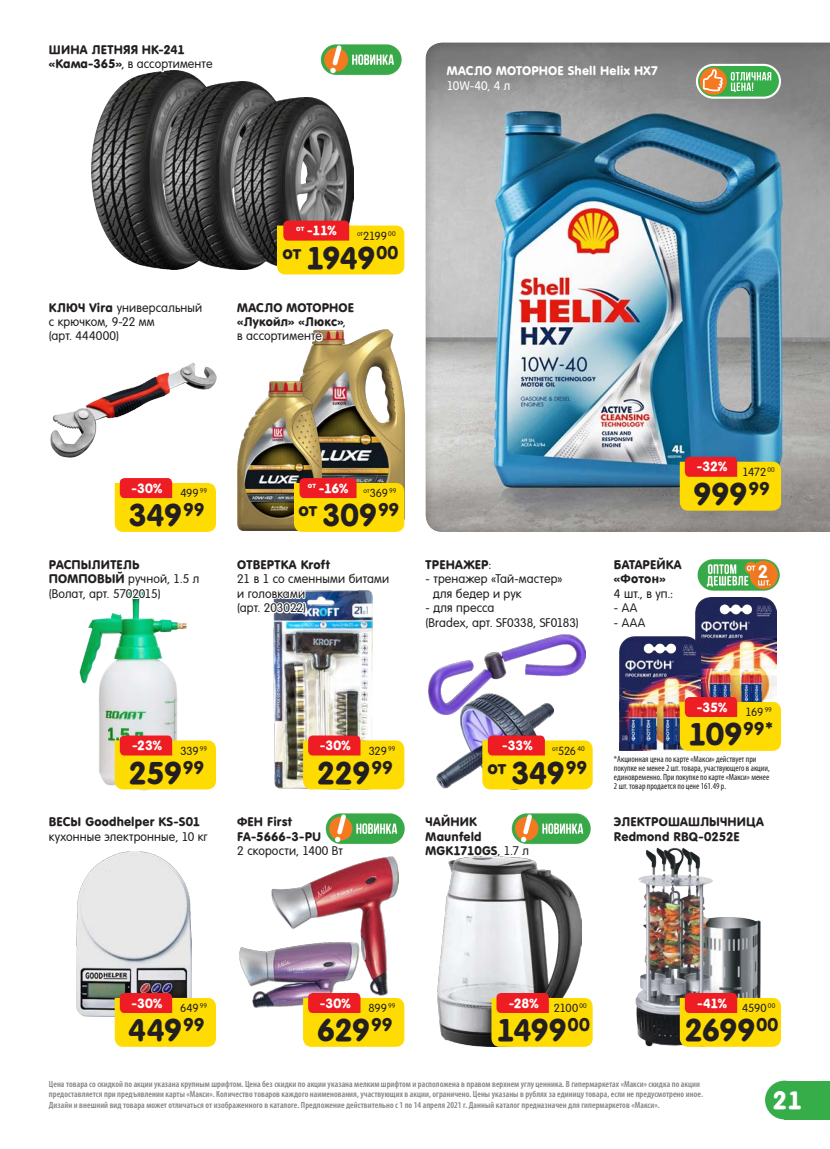
<style>
.page{position:relative;width:830px;height:1149px;background:#fff}
.page>*{position:absolute;margin:0;border:0;box-sizing:border-box;transform-origin:0 0}
.t1{font:700 30px "A Futura Round";letter-spacing:-.03em;color:#231f20}
.t2{font:700 24px "A Futura Round";color:#fff}
.t3{font:700 18px "Rotonda C";color:#fff}
.t4{font:700 17.55px "A Futura Round";color:#231f20}
.t5{font:700 12.75px "A Futura Round";letter-spacing:-.01em;color:#fff}
.Наименование_New{font:700 12px/14.4px "A Futura Round";letter-spacing:.015em;color:#231f20}
.Наименование_New-2{font:12px/14.4px "A Futura Round";letter-spacing:.015em;color:#231f20}
.Наименования_New_спи{font:12px/14.4px "A Futura Round";letter-spacing:.015em;color:#231f20}
.Наименование_New-3{font:700 12px "A Futura Round";letter-spacing:.01em;color:#fff}
.Наименование_New-4{font:12px "A Futura Round";color:#fff}
.Старая_цена_New{font:11.25px "A Futura Round";letter-spacing:-.02em;color:#231f20}
.t6{font:600 condensed 9px/10.5px "Myriad Pro";letter-spacing:.005em;color:#808285}
.текст_под_звездочко{font:condensed 9px/9px "Myriad Pro";color:#231f20}
.Старая_цена_New-2{font:6.6px "A Futura Round";letter-spacing:.005em;color:#231f20}
.s1{font-weight:700}
.s2{font-size:11.25px}
.s3{font-size:30px}
.s4{font-weight:400}
</style>
<div class="page">
<div style="left:784px;top:1080px;width:45px;height:39px;background:#37ad49"></div>
<div style="left:764px;top:1080px;width:39px;height:39px;background:#37ad49;border-radius:50%"></div>
<img style="left:345px;top:813px;width:60px;height:32px">
<img style="left:76px;top:853px;width:116px;height:162px">
<img style="left:299px;top:369px;width:105px;height:109px">
<div style="left:412px;top:32px;width:417px;height:500px;background:#231f20;opacity:.3"></div>
<img style="left:91px;top:99px;width:74px;height:170px">
<img style="left:165px;top:82px;width:108px;height:187px">
<img style="left:235px;top:97px;width:118px;height:123px">
<svg style="left:110px;top:70px;width:105px;height:29px"></svg>
<img style="left:51px;top:363px;width:165px;height:94px">
<img style="left:237px;top:381px;width:84px;height:149px">
<svg style="left:234px;top:220px;width:170px;height:149px"></svg>
<svg style="left:294px;top:478px;width:110px;height:53px;background:#f4b10c"></svg>
<svg style="left:115px;top:478px;width:101px;height:53px;background:#fbb915"></svg>
<svg style="left:679px;top:456px;width:101px;height:54px;background:#eeb113"></svg>
<img style="left:79px;top:612px;width:107px;height:178px">
<svg style="left:125px;top:591px;width:22px;height:21px"></svg>
<svg style="left:115px;top:735px;width:101px;height:54px;background:#fab916"></svg>
<img style="left:273px;top:627px;width:99px;height:162px">
<img style="left:273px;top:590px;width:100px;height:37px">
<svg style="left:303px;top:735px;width:101px;height:54px;background:#fab916"></svg>
<img style="left:428px;top:640px;width:157px;height:74px">
<img style="left:436px;top:693px;width:117px;height:96px">
<svg style="left:428px;top:634px;width:152px;height:7px"></svg>
<svg style="left:482px;top:735px;width:110px;height:54px;background:#fab816"></svg>
<img style="left:695px;top:597px;width:81px;height:65px">
<img style="left:619px;top:636px;width:81px;height:26px">
<svg style="left:119px;top:851px;width:30px;height:2px"></svg>
<svg style="left:115px;top:992px;width:101px;height:54px;background:#f5b312"></svg>
<img style="left:239px;top:856px;width:159px;height:151px">
<svg style="left:239px;top:813px;width:106px;height:58px"></svg>
<svg style="left:303px;top:992px;width:101px;height:54px;background:#f9b817"></svg>
<img style="left:437px;top:859px;width:144px;height:187px">
<svg style="left:437px;top:856px;width:94px;height:27px"></svg>
<svg style="left:491px;top:992px;width:101px;height:54px;background:#f5b413"></svg>
<img style="left:635px;top:871px;width:125px;height:175px">
<svg style="left:679px;top:992px;width:101px;height:54px;background:#f4b213"></svg>
<img style="left:697px;top:559px;width:83px;height:32px">
<div style="left:750px;top:560px;width:25px;height:31px;background:#231f20;opacity:.2"></div>
<img style="left:320px;top:44px;width:82px;height:32px">
<img style="left:511px;top:813px;width:80px;height:32px">
<img style="left:619px;top:662px;width:161px;height:209px">
<svg style="left:695px;top:64px;width:85px;height:35px"></svg>
<p class="Наименование_New" style="left:49px;top:43px;width:137px">ШИНА ЛЕТНЯЯ НК-241</p>
<p class="Наименование_New-2" style="left:49px;top:57px;width:165px"><span class="s1">«Кама-365»</span>, в ассортименте</p>
<p class="Наименование_New-3" style="left:446px;top:64px;width:212px">МАСЛО МОТОРНОЕ Shell Helix HX7</p>
<p class="Наименование_New-4" style="left:446px;top:79px;width:65px">10W-40, 4 л</p>
<p class="Наименование_New-2" style="left:49px;top:300px;width:155px"><span class="s1">КЛЮЧ Vira</span> универсальный</p>
<p class="Наименование_New-2" style="left:49px;top:314px;width:107px">с крючком, 9-22 мм</p>
<p class="Наименование_New-2" style="left:49px;top:329px;width:71px">(арт. 444000)</p>
<p class="t5" style="left:296px;top:223px;width:42px"><sup>от</sup> -11%</p>
<p class="Старая_цена_New-2" style="left:357px;top:230px;width:40px">от<span class="s2">2199</span> 00</p>
<p class="t4" style="left:282px;top:242px;width:117px">от <span class="s3">1949</span>00</p>
<p class="Наименование_New" style="left:237px;top:300px;width:118px">МАСЛО МОТОРНОЕ «Лукойл» «Люкс»<span class="s4">, в ассортименте</span></p>
<p class="t5" style="left:696px;top:459px;width:32px">-32%</p>
<p class="Старая_цена_New-2" style="left:767px;top:466px;width:9px">00</p>
<p class="Старая_цена_New" style="left:742px;top:465px;width:25px">1472</p>
<p class="t5" style="left:131px;top:480px;width:32px">-30%</p>
<p class="Старая_цена_New-2" style="left:200px;top:487px;width:9px">99</p>
<p class="Старая_цена_New" style="left:180px;top:486px;width:20px">499</p>
<p class="t5" style="left:308px;top:480px;width:42px"><sup>от</sup> -16%</p>
<p class="Старая_цена_New-2" style="left:363px;top:487px;width:34px">от<span class="s2">369</span> 99</p>
<p class="t1" style="left:128px;top:497px;width:77px">349<sup>99</sup></p>
<p class="t4" style="left:298px;top:499px;width:102px">от <span class="s3">309</span>99</p>
<p class="t1" style="left:692px;top:476px;width:78px">999<sup>99</sup></p>
<p class="Наименование_New" style="left:49px;top:557px;width:152px">РАСПЫЛИТЕЛЬ<br>ПОМПОВЫЙ <span class="s4">ручной, 1.5 л</span></p>
<p class="Наименование_New-2" style="left:49px;top:586px;width:113px">(Волат, арт. 5702015)</p>
<p class="Наименование_New" style="left:237px;top:557px;width:94px">ОТВЕРТКА Kroft</p>
<p class="Наименование_New-2" style="left:237px;top:572px;width:153px">21 в 1 со сменными битами и головками</p>
<p class="Наименование_New-2" style="left:237px;top:600px;width:70px">(арт. 203022)</p>
<p class="Наименование_New" style="left:425px;top:557px;width:67px">ТРЕНАЖЕР<span class="s4">:</span></p>
<p class="Наименования_New_спи" style="left:433px;top:572px;width:131px;text-indent:-8px">- тренажер «Тай-мастер» для бедер и рук</p>
<p class="Наименования_New_спи" style="left:425px;top:600px;width:70px">- для пресса</p>
<p class="Наименования_New_спи" style="left:425px;top:615px;width:154px">(Bradex, арт. SF0338, SF0183)</p>
<p class="Наименование_New" style="left:613px;top:557px;width:69px">БАТАРЕЙКА</p>
<p class="Наименование_New" style="left:613px;top:571px;width:53px">«Фотон»</p>
<p class="Наименование_New-2" style="left:613px;top:586px;width:60px">4 шт., в уп.:</p>
<p class="Наименование_New-2" style="left:613px;top:600px;width:25px">- АА</p>
<p class="Наименование_New-2" style="left:613px;top:615px;width:33px">- ААА</p>
<p class="t3" style="left:757px;top:561px;width:12px">2</p>
<p class="t5" style="left:696px;top:699px;width:32px">-35%</p>
<p class="Старая_цена_New-2" style="left:764px;top:706px;width:9px">99</p>
<p class="Старая_цена_New" style="left:745px;top:705px;width:19px">169</p>
<p class="t5" style="left:132px;top:737px;width:31px">-23%</p>
<p class="Старая_цена_New-2" style="left:200px;top:744px;width:9px">99</p>
<p class="Старая_цена_New" style="left:180px;top:744px;width:20px">339</p>
<p class="t1" style="left:128px;top:754px;width:77px">259<sup>99</sup></p>
<p class="t5" style="left:320px;top:737px;width:32px">-30%</p>
<p class="Старая_цена_New-2" style="left:388px;top:744px;width:9px">99</p>
<p class="Старая_цена_New" style="left:368px;top:744px;width:20px">329</p>
<p class="t1" style="left:316px;top:754px;width:77px">229<sup>99</sup></p>
<p class="t5" style="left:502px;top:737px;width:32px">-33%</p>
<p class="Старая_цена_New-2" style="left:577px;top:744px;width:9px">40</p>
<p class="Старая_цена_New" style="left:552px;top:744px;width:25px"><sup>от</sup>526</p>
<p class="t4" style="left:487px;top:756px;width:101px">от <span class="s3">349</span>99</p>
<p class="t1" style="left:688px;top:716px;width:88px">109<sup>99*</sup></p>
<p class="текст_под_звездочко" style="left:613px;top:754px;width:157px">*Акционная цена по карте «Макси» действует при покупке не менее 2 шт. товара, участвующего в акции, единовременно. При покупке по карте «Макси» менее 2 шт. товар продается по цене 161.49 р.</p>
<p class="Наименование_New" style="left:49px;top:814px;width:153px">ВЕСЫ Goodhelper KS-S01</p>
<p class="Наименование_New-2" style="left:49px;top:829px;width:160px">кухонные электронные, 10 кг</p>
<p class="Наименование_New" style="left:237px;top:814px;width:56px">ФЕН First</p>
<p class="Наименование_New" style="left:237px;top:829px;width:85px">FA-5666-3-PU</p>
<p class="Наименование_New-2" style="left:237px;top:843px;width:107px">2 скорости, 1400 Вт</p>
<p class="Наименование_New" style="left:425px;top:814px;width:53px">ЧАЙНИК</p>
<p class="Наименование_New" style="left:425px;top:829px;width:57px">Maunfeld</p>
<p class="Наименование_New" style="left:425px;top:843px;width:105px">MGK1710GS<span class="s4">, 1.7 л</span></p>
<p class="Наименование_New" style="left:613px;top:814px;width:151px">ЭЛЕКТРОШАШЛЫЧНИЦА<br>Redmond RBQ-0252E</p>
<p class="t5" style="left:131px;top:995px;width:32px">-30%</p>
<p class="Старая_цена_New-2" style="left:200px;top:1001px;width:9px">99</p>
<p class="Старая_цена_New" style="left:180px;top:1001px;width:20px">649</p>
<p class="t5" style="left:320px;top:995px;width:32px">-30%</p>
<p class="Старая_цена_New-2" style="left:388px;top:1001px;width:9px">99</p>
<p class="Старая_цена_New" style="left:368px;top:1001px;width:20px">899</p>
<p class="t5" style="left:508px;top:995px;width:31px">-28%</p>
<p class="Старая_цена_New-2" style="left:579px;top:1001px;width:9px">00</p>
<p class="Старая_цена_New" style="left:553px;top:1001px;width:26px">2100</p>
<p class="t5" style="left:696px;top:995px;width:31px">-41%</p>
<p class="Старая_цена_New-2" style="left:767px;top:1001px;width:9px">00</p>
<p class="Старая_цена_New" style="left:741px;top:1001px;width:26px">4590</p>
<p class="t1" style="left:128px;top:1011px;width:78px">449<sup>99</sup></p>
<p class="t1" style="left:317px;top:1011px;width:77px">629<sup>99</sup></p>
<p class="t1" style="left:496px;top:1011px;width:95px">1499<sup>00</sup></p>
<p class="t1" style="left:684px;top:1011px;width:95px">2699<sup>00</sup></p>
<p class="t6" style="left:49px;top:1078px;width:655px">Цена товара со скидкой по акции указана крупным шрифтом. Цена без скидки по акции указана мелким шрифтом и расположена в правом верхнем углу ценника. В гипермаркетах «Макси» скидка по акции предоставляется при предъявлении карты «Макси». Количество товаров каждого наименования, участвующих в акции, ограничено. Цены указаны в рублях за единицу товара, если не предусмотрено иное.<br>Дизайн и внешний вид товара может отличаться от изображенного в каталоге. Предложение действительно с 1 по 14 апреля 2021 г. Данный каталог предназначен для гипермаркетов «Макси».</p>
<h2 class="t2" style="left:772px;top:1085px;width:31px">21</h2>
</div>
